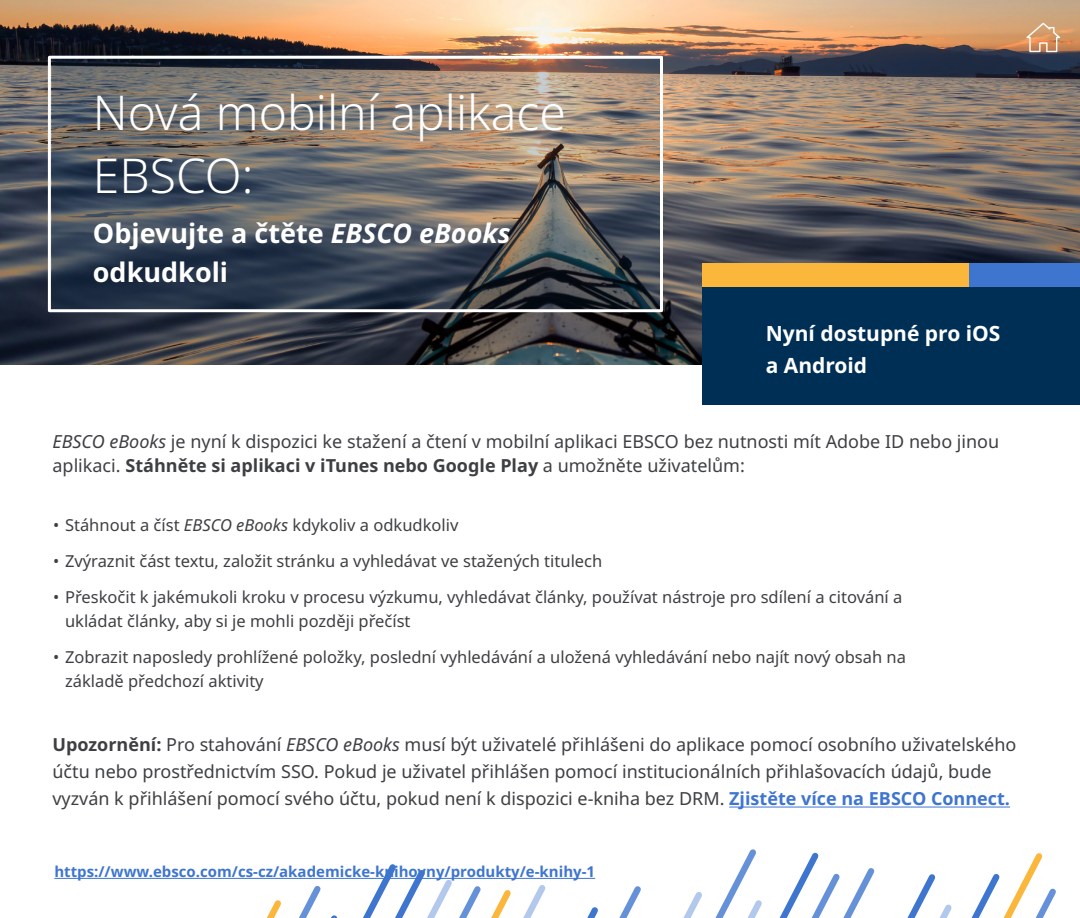
<style>
.page{position:relative;width:1080px;height:918px;background:#fff}
.page>*{position:absolute;margin:0;border:0;box-sizing:border-box;transform-origin:0 0}
.t1{font:300 48px/63px "Noto Sans";color:#fff}
.t2{font:700 27px/39px "Noto Sans";color:#fff}
.paragraph_large{font:700 21px/31.5px "Noto Sans";color:#fff}
.Bullets_-_Small_Gray{font:18px/27px "Noto Sans";color:#3d3f42}
.small_paragraph{font:18px/24px "Noto Sans";color:#3d3f42}
.t3{font:16.5px/24px "Noto Sans";color:#3d3f42}
.small_paragraph-2{font:700 15px "Noto Sans";color:#3e75cf}
.s1{font-style:italic}
.s2{font-weight:700}
.s3{font-weight:700;color:#3e75cf}
</style>
<div class="page">
<svg style="left:129px;top:849px;width:927px;height:69px"></svg>
<img style="left:0;top:0;width:1080px;height:364px">
<svg style="left:52px;top:60px;width:607px;height:248px;background:#616062"></svg>
<div style="left:703px;top:287px;width:377px;height:118px;background:#002f56"></div>
<div style="left:703px;top:263px;width:266px;height:24px;background:#fab73c"></div>
<div style="left:969px;top:263px;width:111px;height:24px;background:#3e75cf"></div>
<div style="left:48px;top:56px;width:615px;height:256px;border:3px solid #fff"></div>
<hr style="left:54px;top:878px;width:541px;height:1px;background:#3e75cf">
<svg style="left:1026px;top:23px;width:34px;height:29px"></svg>
<hr style="left:729px;top:807px;width:281px;height:1px;background:#3e75cf">
<h1 class="t1" style="left:93px;top:83px;width:475px">Nová mobilní aplikace<br>EBSCO:</h1>
<h4 class="t2" style="left:93px;top:214px;width:419px">Objevujte a čtěte <span class="s1">EBSCO eBooks </span>odkudkoli</h4>
<p class="paragraph_large" style="left:766px;top:318px;width:236px">Nyní dostupné pro iOS a Android</p>
<p class="small_paragraph" style="left:52px;top:430px;width:948px"><span class="s1">EBSCO eBooks</span> je nyní k dispozici ke stažení a čtení v mobilní aplikaci EBSCO bez nutnosti mít Adobe ID nebo jinou aplikaci. <span class="s2">Stáhněte si aplikaci v iTunes nebo Google Play</span> a umožněte uživatelům:</p>
<p class="t3" style="left:53px;top:513px;width:407px">• Stáhnout a číst <span class="s1">EBSCO eBooks</span> kdykoliv a odkudkoliv</p>
<p class="t3" style="left:53px;top:549px;width:551px">• Zvýraznit část textu, založit stránku a vyhledávat ve stažených titulech</p>
<p class="t3" style="left:65px;top:585px;width:839px;text-indent:-12px">• Přeskočit k jakémukoli kroku v procesu výzkumu, vyhledávat články, používat nástroje pro sdílení a citování a ukládat články, aby si je mohli později přečíst</p>
<p class="t3" style="left:65px;top:645px;width:842px;text-indent:-12px">• Zobrazit naposledy prohlížené položky, poslední vyhledávání a uložená vyhledávání nebo najít nový obsah na základě předchozí aktivity</p>
<p class="Bullets_-_Small_Gray" style="left:52px;top:732px;width:965px"><span class="s2">Upozornění:</span> Pro stahování <span class="s1">EBSCO eBooks</span> musí být uživatelé přihlášeni do aplikace pomocí osobního uživatelského účtu nebo prostřednictvím SSO. Pokud je uživatel přihlášen pomocí institucionálních přihlašovacích údajů, bude vyzván k přihlášení pomocí svého účtu, pokud není k dispozici e-kniha bez DRM. <span class="s3">Zjistěte více na EBSCO Connect.</span></p>
<p class="small_paragraph-2" style="left:54px;top:861px;width:542px">https://www.ebsco.com/cs-cz/akademicke-knihovny/produkty/e-knihy-1</p>
</div>
